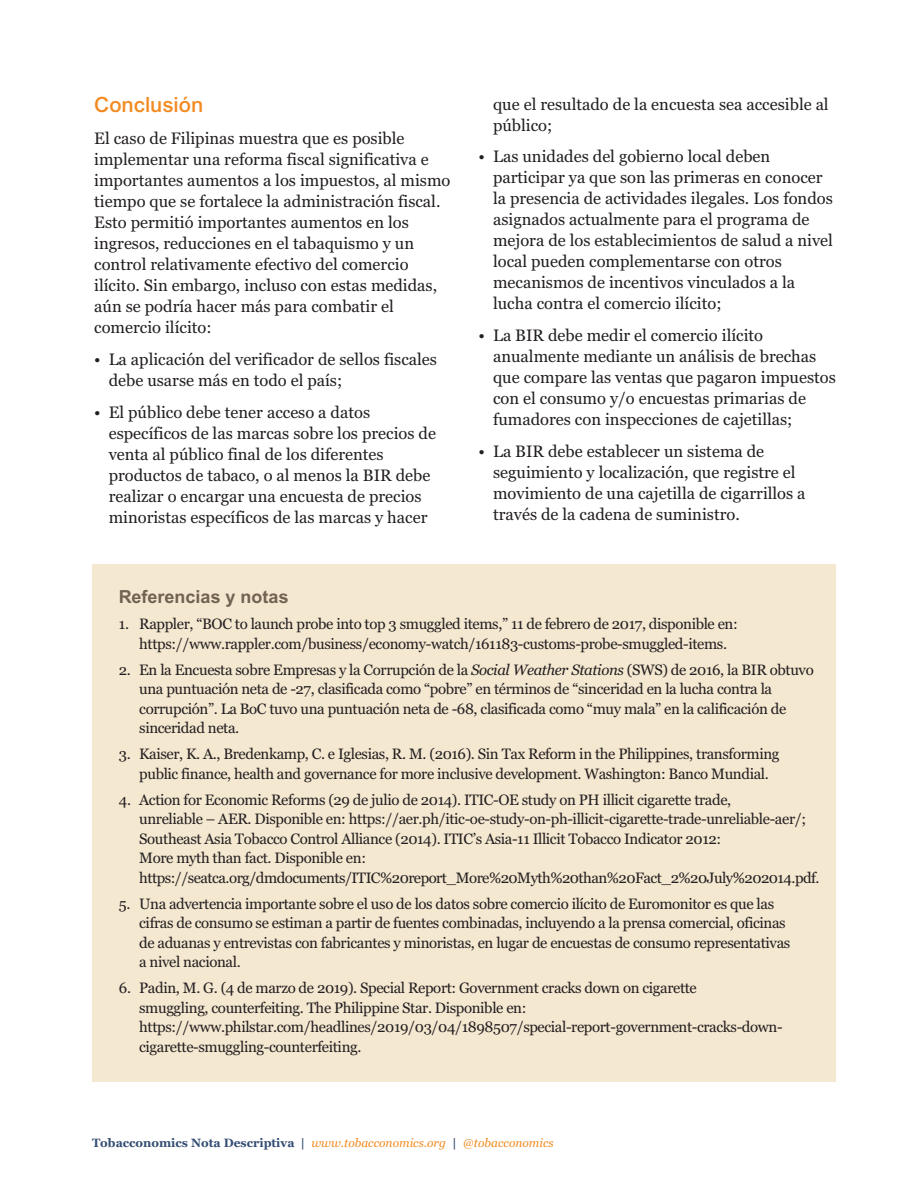
<style>
.page{position:relative;width:918px;height:1188px;background:#fff}
.page>*{position:absolute;margin:0;border:0;box-sizing:border-box;transform-origin:0 0}
.t1{font:500 21px "Arial";color:#f28a20}
.t2{font:700 18px "Arial";color:#716252}
.t3{font:16.5px/21px "Georgia";color:#231f20}
.t4{font:15px/19.5px "Georgia";letter-spacing:-.025em;color:#231f20}
.t5{font:italic 12px "Georgia";color:#f28a20}
.s1{font-style:italic}
.s2{font-weight:700;font-style:normal;color:#344d73}
</style>
<div class="page">
<div style="left:92px;top:564px;width:744px;height:517px;background:#f5e8d1"></div>
<h1 class="t1" style="left:94px;top:97px;width:111px">Conclusión</h1>
<p class="t3" style="left:94px;top:128px;width:358px">El caso de Filipinas muestra que es posible implementar una reforma fiscal significativa e importantes aumentos a los impuestos, al mismo tiempo que se fortalece la administración fiscal.<br>Esto permitió importantes aumentos en los ingresos, reducciones en el tabaquismo y un control relativamente efectivo del comercio ilícito. Sin embargo, incluso con estas medidas, aún se podría hacer más para combatir el comercio ilícito:</p>
<p class="t3" style="left:109px;top:349px;width:330px;text-indent:-14px">• La aplicación del verificador de sellos fiscales debe usarse más en todo el país;</p>
<p class="t3" style="left:109px;top:401px;width:329px;text-indent:-14px">• El público debe tener acceso a datos específicos de las marcas sobre los precios de venta al público final de los diferentes productos de tabaco, o al menos la BIR debe realizar o encargar una encuesta de precios minoristas específicos de las marcas y hacer</p>
<p class="t3" style="left:493px;top:93px;width:337px">que el resultado de la encuesta sea accesible al público;</p>
<p class="t3" style="left:493px;top:146px;width:341px;text-indent:-14px">• Las unidades del gobierno local deben participar ya que son las primeras en conocer la presencia de actividades ilegales. Los fondos asignados actualmente para el programa de mejora de los establecimientos de salud a nivel local pueden complementarse con otros mecanismos de incentivos vinculados a la lucha contra el comercio ilícito;</p>
<p class="t3" style="left:493px;top:325px;width:344px;text-indent:-14px">• La BIR debe medir el comercio ilícito anualmente mediante un análisis de brechas que compare las ventas que pagaron impuestos con el consumo y/o encuestas primarias de fumadores con inspecciones de cajetillas;</p>
<p class="t3" style="left:493px;top:441px;width:314px;text-indent:-14px">• La BIR debe establecer un sistema de seguimiento y localización, que registre el movimiento de una cajetilla de cigarrillos a través de la cadena de suministro.</p>
<p class="t2" style="left:119px;top:591px;width:171px">Referencias y notas</p>
<p class="t4" style="left:139px;top:615px;width:600px;text-indent:-20px">1. Rappler, “BOC to launch probe into top 3 smuggled items,” 11 de febrero de 2017, disponible en: https://www.rappler.com/business/economy-watch/161183-customs-probe-smuggled-items.</p>
<p class="t4" style="left:139px;top:660px;width:676px;text-indent:-20px">2. En la Encuesta sobre Empresas y la Corrupción de la <span class="s1">Social Weather Stations</span> (SWS) de 2016, la BIR obtuvo una puntuación neta de -27, clasificada como “pobre” en términos de “sinceridad en la lucha contra la corrupción”. La BoC tuvo una puntuación neta de -68, clasificada como “muy mala” en la calificación de sinceridad neta.</p>
<p class="t4" style="left:139px;top:744px;width:642px;text-indent:-20px">3. Kaiser, K. A., Bredenkamp, C. e Iglesias, R. M. (2016). Sin Tax Reform in the Philippines, transforming public finance, health and governance for more inclusive development. Washington: Banco Mundial.</p>
<p class="t4" style="left:139px;top:790px;width:682px;text-indent:-20px">4. Action for Economic Reforms (29 de julio de 2014). ITIC-OE study on PH illicit cigarette trade,<br>unreliable – AER. Disponible en: https://aer.ph/itic-oe-study-on-ph-illicit-cigarette-trade-unreliable-aer/; Southeast Asia Tobacco Control Alliance (2014). ITIC’s Asia-11 Illicit Tobacco Indicator 2012:<br>More myth than fact. Disponible en: https://seatca.org/dmdocuments/ITIC%20report_More%20Myth%20than%20Fact_2%20July%202014.pdf.</p>
<p class="t4" style="left:139px;top:894px;width:653px;text-indent:-20px">5. Una advertencia importante sobre el uso de los datos sobre comercio ilícito de Euromonitor es que las cifras de consumo se estiman a partir de fuentes combinadas, incluyendo a la prensa comercial, oficinas de aduanas y entrevistas con fabricantes y minoristas, en lugar de encuestas de consumo representativas a nivel nacional.</p>
<p class="t4" style="left:139px;top:978px;width:645px;text-indent:-20px">6. Padin, M. G. (4 de marzo de 2019). Special Report: Government cracks down on cigarette<br>smuggling, counterfeiting. The Philippine Star. Disponible en: https://www.philstar.com/headlines/2019/03/04/1898507/special-report-government-cracks-down&shy;cigarette-smuggling-counterfeiting.</p>
<p class="t5" style="left:92px;top:1135px;width:463px"><span class="s2">Tobacconomics Nota Descriptiva |</span> www.tobacconomics.org <span class="s2">|</span> @tobacconomics</p>
</div>
